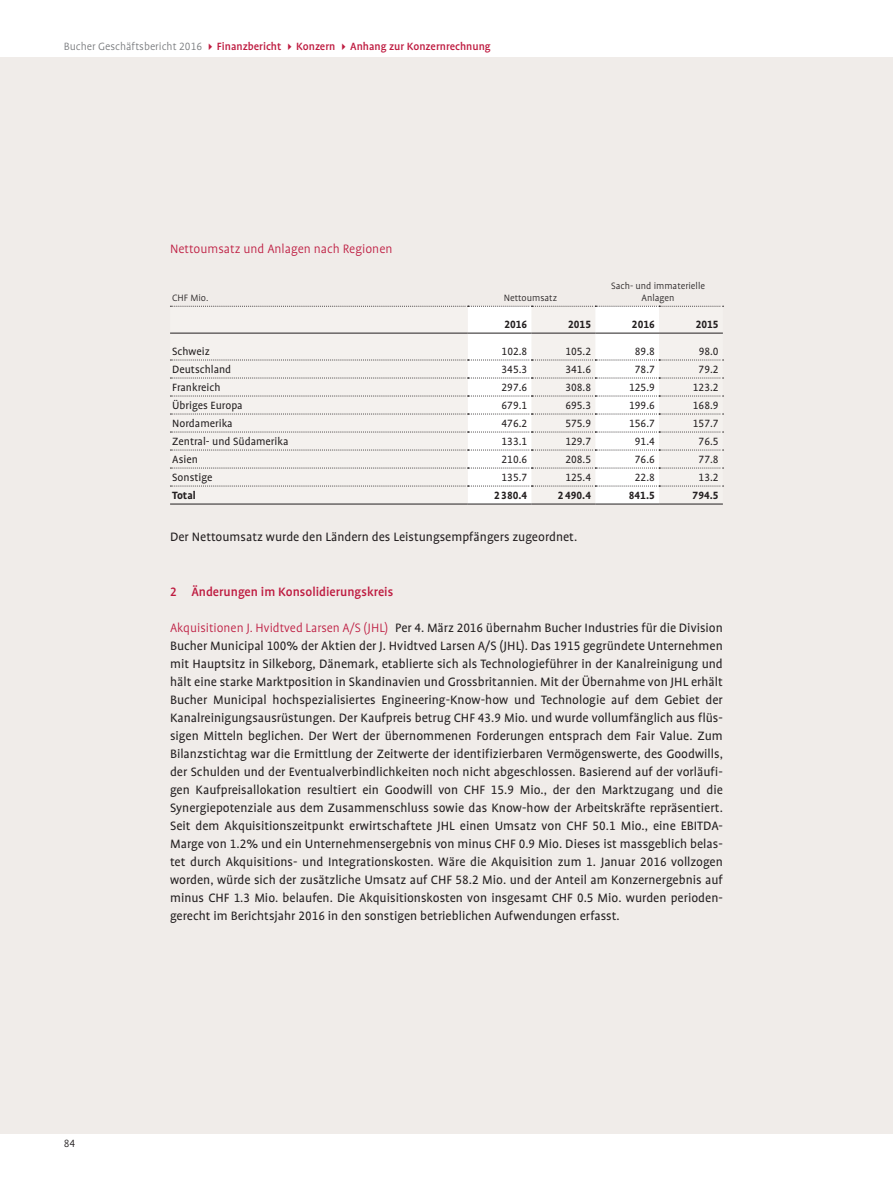
<style>
.page{position:relative;width:893px;height:1191px;background:#fff}
.page>*{position:absolute;margin:0;border:0;box-sizing:border-box;transform-origin:0 0}
.t1{font:13.8px/18px "Bucher Profile";color:#231f20;text-align:justify}
.t2{font:300 13.8px "Bucher Profile";color:#be1b40}
.t3{font:500 13.8px "Bucher Profile";color:#be1b40}
.t4{font:12px "Bucher Profile";color:#231f20}
.t5{font:500 12px "Bucher Profile";color:#be1b40}
.t6{font:700 12px "Bucher Profile";color:#231f20}
.t7{font:300 12px "Bucher Profile";color:#231f20}
.t8{font:300 10.5px/12px "Bucher Profile";color:#231f20;text-align:center}
.s1{font-weight:300;color:#76787b}
.s2{font-weight:300;color:#be1b40}
</style>
<div class="page">
<div style="left:0;top:57px;width:893px;height:1076px;background:#f0ece9"></div>
<svg style="left:170px;top:305px;width:554px;height:199px"></svg>
<hr style="left:170px;top:333px;width:298px;height:1px;background:#231f20">
<hr style="left:468px;top:333px;width:63px;height:1px;background:#231f20">
<hr style="left:531px;top:333px;width:64px;height:1px;background:#231f20">
<hr style="left:595px;top:333px;width:64px;height:1px;background:#231f20">
<hr style="left:659px;top:333px;width:64px;height:1px;background:#231f20">
<hr style="left:170px;top:504px;width:298px;height:1px;background:#231f20">
<hr style="left:468px;top:504px;width:63px;height:1px;background:#231f20">
<hr style="left:531px;top:504px;width:64px;height:1px;background:#231f20">
<hr style="left:595px;top:504px;width:64px;height:1px;background:#231f20">
<hr style="left:659px;top:504px;width:64px;height:1px;background:#231f20">
<p class="t5" style="left:64px;top:40px;width:429px"><span class="s1">Bucher Geschäftsbericht 2016</span> Finanzbericht Konzern Anhang zur Konzernrechnung</p>
<p class="t2" style="left:170px;top:242px;width:224px">Nettoumsatz und Anlagen nach Regionen</p>
<p class="t8" style="left:172px;top:292px;width:38px">CHF Mio.</p>
<p class="t8" style="left:504px;top:292px;width:55px">Nettoumsatz</p>
<p class="t8" style="left:611px;top:280px;width:96px">Sach- und immaterielle<br>Anlagen</p>
<p class="t6" style="left:504px;top:319px;width:24px">2016</p>
<p class="t6" style="left:568px;top:319px;width:24px">2015</p>
<p class="t6" style="left:632px;top:319px;width:24px">2016</p>
<p class="t6" style="left:696px;top:319px;width:24px">2015</p>
<p class="t4" style="left:172px;top:345px;width:39px">Schweiz</p>
<p class="t4" style="left:502px;top:345px;width:27px">102.8</p>
<p class="t4" style="left:565px;top:345px;width:27px">105.2</p>
<p class="t4" style="left:635px;top:345px;width:21px">89.8</p>
<p class="t4" style="left:699px;top:345px;width:21px">98.0</p>
<p class="t4" style="left:172px;top:363px;width:61px">Deutschland</p>
<p class="t4" style="left:502px;top:363px;width:27px">345.3</p>
<p class="t4" style="left:565px;top:363px;width:27px">341.6</p>
<p class="t4" style="left:635px;top:363px;width:21px">78.7</p>
<p class="t4" style="left:699px;top:363px;width:21px">79.2</p>
<p class="t4" style="left:172px;top:381px;width:50px">Frankreich</p>
<p class="t4" style="left:502px;top:381px;width:27px">297.6</p>
<p class="t4" style="left:565px;top:381px;width:27px">308.8</p>
<p class="t4" style="left:629px;top:381px;width:27px">125.9</p>
<p class="t4" style="left:693px;top:381px;width:27px">123.2</p>
<p class="t4" style="left:172px;top:399px;width:72px">Übriges Europa</p>
<p class="t4" style="left:502px;top:399px;width:27px">679.1</p>
<p class="t4" style="left:565px;top:399px;width:27px">695.3</p>
<p class="t4" style="left:629px;top:399px;width:27px">199.6</p>
<p class="t4" style="left:693px;top:399px;width:27px">168.9</p>
<p class="t4" style="left:172px;top:417px;width:62px">Nordamerika</p>
<p class="t4" style="left:502px;top:417px;width:27px">476.2</p>
<p class="t4" style="left:565px;top:417px;width:27px">575.9</p>
<p class="t4" style="left:629px;top:417px;width:27px">156.7</p>
<p class="t4" style="left:693px;top:417px;width:27px">157.7</p>
<p class="t4" style="left:172px;top:435px;width:118px">Zentral- und Südamerika</p>
<p class="t4" style="left:502px;top:435px;width:27px">133.1</p>
<p class="t4" style="left:565px;top:435px;width:27px">129.7</p>
<p class="t4" style="left:635px;top:435px;width:21px">91.4</p>
<p class="t4" style="left:699px;top:435px;width:21px">76.5</p>
<p class="t4" style="left:172px;top:453px;width:27px">Asien</p>
<p class="t4" style="left:502px;top:453px;width:27px">210.6</p>
<p class="t4" style="left:565px;top:453px;width:27px">208.5</p>
<p class="t4" style="left:635px;top:453px;width:21px">76.6</p>
<p class="t4" style="left:699px;top:453px;width:21px">77.8</p>
<p class="t4" style="left:172px;top:471px;width:42px">Sonstige</p>
<p class="t4" style="left:502px;top:471px;width:27px">135.7</p>
<p class="t4" style="left:565px;top:471px;width:27px">125.4</p>
<p class="t4" style="left:635px;top:471px;width:21px">22.8</p>
<p class="t4" style="left:699px;top:471px;width:21px">13.2</p>
<p class="t6" style="left:172px;top:489px;width:25px">Total</p>
<p class="t6" style="left:494px;top:489px;width:35px">2 380.4</p>
<p class="t6" style="left:558px;top:489px;width:35px">2 490.4</p>
<p class="t6" style="left:629px;top:489px;width:28px">841.5</p>
<p class="t6" style="left:693px;top:489px;width:28px">794.5</p>
<p class="t1" style="left:170px;top:528px;width:409px">Der Nettoumsatz wurde den Ländern des Leistungsempfängers zugeordnet.</p>
<p class="t7" style="left:64px;top:1137px;width:13px">84</p>
<p class="t3" style="left:170px;top:584px;width:225px">2 Änderungen im Konsolidierungskreis</p>
<p class="t1" style="left:170px;top:618px;width:554px"><span class="s2">Akquisitionen J. Hvidtved Larsen A/S (JHL)</span> Per 4. März 2016 übernahm Bucher Industries für die Division Bucher Municipal 100% der Aktien der J. Hvidtved Larsen A/S (JHL). Das 1915 gegründete Unternehmen mit Hauptsitz in Silkeborg, Dänemark, etablierte sich als Technologieführer in der Kanalreinigung und hält eine starke Marktposition in Skandinavien und Grossbritannien. Mit der Übernahme von JHL erhält Bucher Municipal hochspezialisiertes Engineering-Know-how und Technologie auf dem Gebiet der Kanalreinigungsausrüstungen. Der Kaufpreis betrug CHF 43.9 Mio. und wurde vollumfänglich aus flüs&shy;sigen Mitteln beglichen. Der Wert der übernommenen Forderungen entsprach dem Fair Value. Zum Bilanzstichtag war die Ermittlung der Zeitwerte der identifizierbaren Vermögenswerte, des Goodwills, der Schulden und der Eventualverbindlichkeiten noch nicht abgeschlossen. Basierend auf der vorläufi&shy;gen Kaufpreisallokation resultiert ein Goodwill von CHF 15.9 Mio., der den Marktzugang und die Synergiepotenziale aus dem Zusammenschluss sowie das Know-how der Arbeitskräfte repräsentiert.<br>Seit dem Akquisitionszeitpunkt erwirtschaftete JHL einen Umsatz von CHF 50.1 Mio., eine EBITDA-Marge von 1.2% und ein Unternehmensergebnis von minus CHF 0.9 Mio. Dieses ist massgeblich belas&shy;tet durch Akquisitions- und Integrationskosten. Wäre die Akquisition zum 1. Januar 2016 vollzogen worden, würde sich der zusätzliche Umsatz auf CHF 58.2 Mio. und der Anteil am Konzernergebnis auf minus CHF 1.3 Mio. belaufen. Die Akquisitionskosten von insgesamt CHF 0.5 Mio. wurden perioden&shy;gerecht im Berichtsjahr 2016 in den sonstigen betrieblichen Aufwendungen erfasst.</p>
</div>
